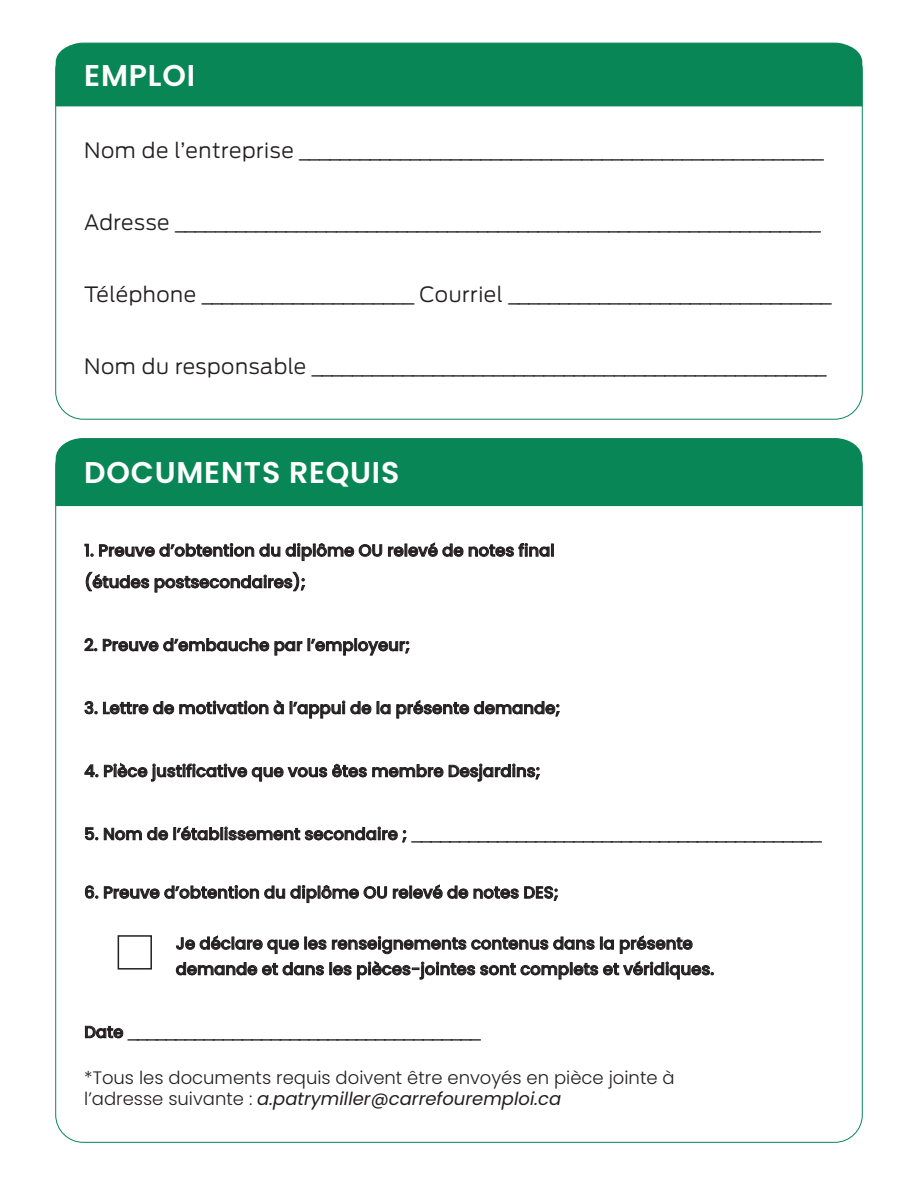
<style>
.page{position:relative;width:918px;height:1188px;background:#fff}
.page>*{position:absolute;margin:0;border:0;box-sizing:border-box;transform-origin:0 0}
.t1{font:600 30px "Poppins";letter-spacing:.025em;color:#fff}
.t2{font:300 21px "Antenna";letter-spacing:.025em;color:#231f20}
.t3{font:300 18px/21px "Poppins";color:#231f20}
.t4{font:500 16.5px/31.5px "Poppins";color:#231f20}
.s1{font-family:"Poppins";font-weight:500;font-size:16.5px}
.s2{font-weight:400;font-style:italic}
</style>
<div class="page">
<div style="left:56px;top:43px;width:806px;height:63px;background:#098656"></div>
<div style="left:56px;top:438px;width:806px;height:68px;background:#098656"></div>
<svg style="left:85px;top:544px;width:8px;height:13px"></svg>
<svg style="left:99px;top:543px;width:181px;height:14px"></svg>
<svg style="left:286px;top:543px;width:96px;height:18px"></svg>
<svg style="left:388px;top:542px;width:75px;height:15px"></svg>
<svg style="left:469px;top:543px;width:85px;height:14px"></svg>
<svg style="left:86px;top:572px;width:63px;height:19px"></svg>
<svg style="left:155px;top:572px;width:150px;height:20px"></svg>
<svg style="left:85px;top:638px;width:12px;height:13px"></svg>
<svg style="left:103px;top:638px;width:166px;height:13px"></svg>
<svg style="left:275px;top:641px;width:27px;height:14px"></svg>
<svg style="left:308px;top:638px;width:102px;height:17px"></svg>
<svg style="left:85px;top:701px;width:12px;height:13px"></svg>
<svg style="left:103px;top:701px;width:165px;height:13px"></svg>
<svg style="left:274px;top:700px;width:10px;height:14px"></svg>
<svg style="left:290px;top:701px;width:81px;height:17px"></svg>
<svg style="left:377px;top:701px;width:13px;height:13px"></svg>
<svg style="left:397px;top:700px;width:163px;height:18px"></svg>
<svg style="left:85px;top:764px;width:13px;height:13px"></svg>
<svg style="left:104px;top:763px;width:339px;height:18px"></svg>
<svg style="left:449px;top:764px;width:91px;height:17px"></svg>
<svg style="left:85px;top:827px;width:13px;height:13px"></svg>
<svg style="left:104px;top:827px;width:64px;height:13px"></svg>
<svg style="left:174px;top:826px;width:233px;height:16px"></svg>
<svg style="left:85px;top:886px;width:13px;height:13px"></svg>
<svg style="left:104px;top:885px;width:283px;height:18px"></svg>
<svg style="left:393px;top:884px;width:75px;height:15px"></svg>
<svg style="left:474px;top:886px;width:84px;height:15px"></svg>
<svg style="left:176px;top:935px;width:123px;height:19px"></svg>
<svg style="left:305px;top:937px;width:21px;height:13px"></svg>
<svg style="left:332px;top:936px;width:282px;height:18px"></svg>
<svg style="left:620px;top:935px;width:73px;height:19px"></svg>
<svg style="left:176px;top:962px;width:148px;height:13px"></svg>
<svg style="left:330px;top:961px;width:384px;height:18px"></svg>
<svg style="left:85px;top:1026px;width:38px;height:12px"></svg>
<div style="left:118px;top:935px;width:34px;height:35px;border:2px solid #231f20"></div>
<h1 class="t1" style="left:84px;top:58px;width:112px">EMPLOI</h1>
<p class="t2" style="left:84px;top:136px;width:741px">Nom de l’entreprise ____________________________________________________</p>
<p class="t2" style="left:84px;top:208px;width:738px">Adresse ________________________________________________________________</p>
<p class="t2" style="left:84px;top:280px;width:748px">Téléphone _____________________ Courriel ________________________________</p>
<p class="t2" style="left:84px;top:352px;width:743px">Nom du responsable ___________________________________________________</p>
<h1 class="t1" style="left:84px;top:455px;width:317px">DOCUMENTS REQUIS</h1>
<p class="t4" style="left:84px;top:535px;width:472px">1. Preuve d’obtention du diplôme OU relevé de notes final (études postsecondaires);</p>
<p class="t4" style="left:84px;top:629px;width:328px">2. Preuve d’embauche par l’employeur;</p>
<p class="t4" style="left:84px;top:692px;width:478px">3. Lettre de motivation à l’appui de la présente demande;</p>
<p class="t4" style="left:84px;top:755px;width:458px">4. Pièce justificative que vous êtes membre Desjardins;</p>
<p class="t2" style="left:84px;top:818px;width:739px"><span class="s1">5. Nom de l’établissement secondaire ;</span> ___________________________________________</p>
<p class="t4" style="left:84px;top:877px;width:476px">6. Preuve d’obtention du diplôme OU relevé de notes DES;</p>
<p class="t4" style="left:176px;top:931px;width:540px;line-height:25.5px">Je déclare que les renseignements contenus dans la présente demande et dans les pièces-jointes sont complets et véridiques.</p>
<p class="t2" style="left:84px;top:1016px;width:398px"><span class="s1">Date</span> _____________________________________</p>
<p class="t3" style="left:84px;top:1068px;width:592px">*Tous les documents requis doivent être envoyés en pièce jointe à l’adresse suivante : <span class="s2">a.patrymiller@carrefouremploi.ca</span></p>
</div>
